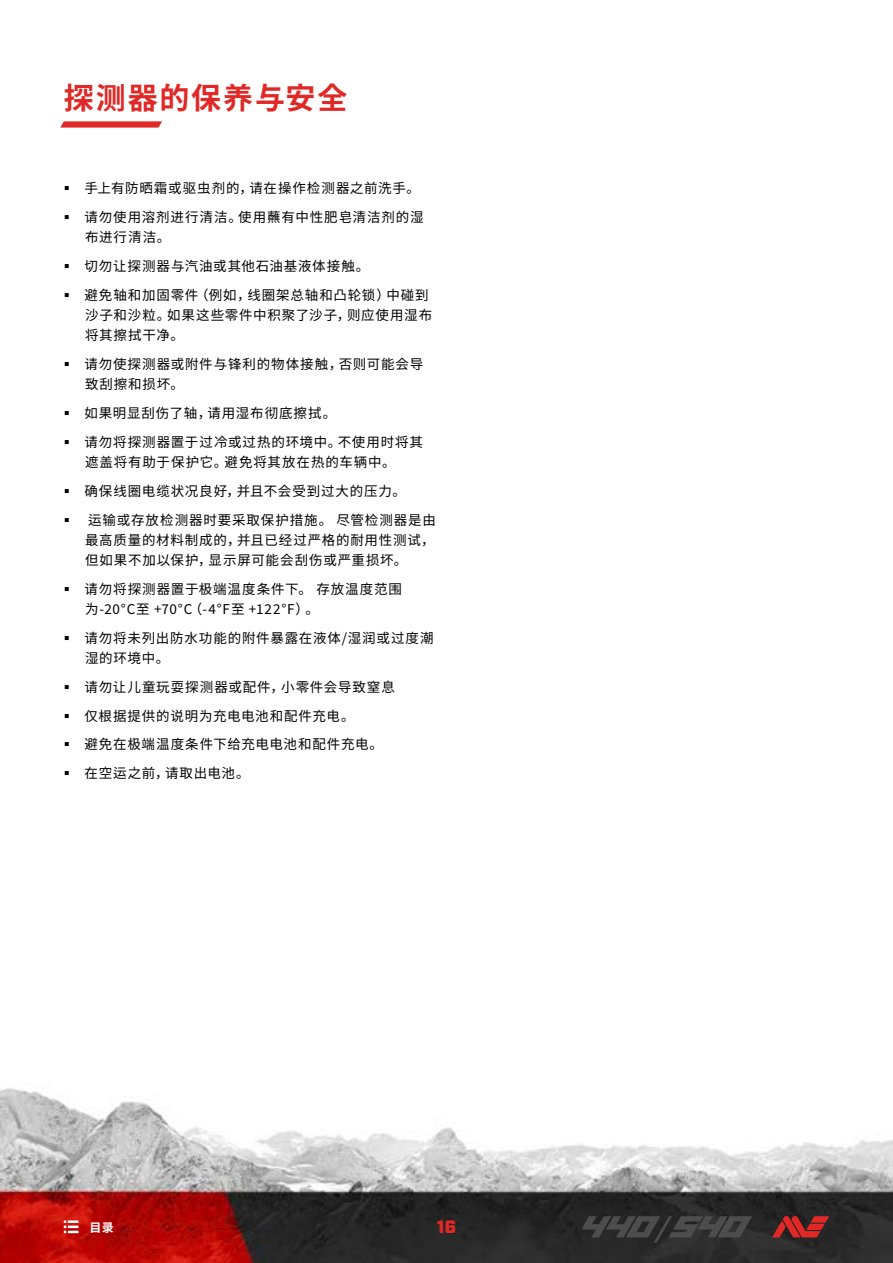
<style>
.page{position:relative;width:893px;height:1263px;background:#fff}
.page>*{position:absolute;margin:0;border:0;box-sizing:border-box;transform-origin:0 0}
.t1{font:700 30px "Source Han Sans";letter-spacing:.06em;color:#e02926}
.t2{font:900 18px "Industry";color:#e02926}
.t3{font:13.5px/28.8px "Source Han Sans";letter-spacing:.06em;color:#000}
.t4{font:700 12px "Source Han Sans";color:#fff}
</style>
<div class="page">
<img style="left:0;top:1088px;width:893px;height:175px">
<svg style="left:64px;top:1220px;width:15px;height:13px"></svg>
<svg style="left:60px;top:121px;width:102px;height:7px"></svg>
<svg style="left:581px;top:1216px;width:171px;height:26px;background:#3a3a3a"></svg>
<svg style="left:772px;top:1216px;width:57px;height:21px"></svg>
<h1 class="t1" style="left:64px;top:81px;width:285px">探测器的保养与安全</h1>
<p class="t3" style="left:84px;top:174px;width:341px">手上有防晒霜或驱虫剂的，请在操作检测器之前洗手。请勿使用溶剂进行清洁。使用蘸有中性肥皂清洁剂的湿</p>
<p class="t3" style="left:84px;top:223px;width:346px">布进行清洁。<br>切勿让探测器与汽油或其他石油基液体接触。<br>避免轴和加固零件（例如，线圈架总轴和凸轮锁）中碰到</p>
<p class="t3" style="left:85px;top:305px;width:349px;line-height:20.2px">沙子和沙粒。如果这些零件中积聚了沙子，则应使用湿布将其擦拭干净。</p>
<p class="t3" style="left:84px;top:354px;width:340px;line-height:20.2px">请勿使探测器或附件与锋利的物体接触，否则可能会导致刮擦和损坏。</p>
<p class="t3" style="left:84px;top:399px;width:340px">如果明显刮伤了轴，请用湿布彻底擦拭。<br>请勿将探测器置于过冷或过热的环境中。不使用时将其</p>
<p class="t3" style="left:84px;top:448px;width:353px">遮盖将有助于保护它。避免将其放在热的车辆中。<br>确保线圈电缆状况良好，并且不会受到过大的压力。<br>运输或存放检测器时要采取保护措施。尽管检测器是由</p>
<p class="t3" style="left:85px;top:530px;width:351px;line-height:20.2px">最高质量的材料制成的，并且已经过严格的耐用性测试，但如果不加以保护，显示屏可能会刮伤或严重损坏。</p>
<p class="t3" style="left:84px;top:579px;width:319px;line-height:20.2px">请勿将探测器置于极端温度条件下。存放温度范围为-20°C至 +70°C（-4°F至 +122°F）。</p>
<p class="t3" style="left:84px;top:628px;width:351px;line-height:20.2px">请勿将未列出防水功能的附件暴露在液体/湿润或过度潮湿的环境中。</p>
<p class="t3" style="left:84px;top:673px;width:312px">请勿让儿童玩耍探测器或配件，小零件会导致窒息仅根据提供的说明为充电电池和配件充电。<br>避免在极端温度条件下给充电电池和配件充电。在空运之前，请取出电池。</p>
<p class="t4" style="left:90px;top:1220px;width:26px">目录</p>
<h2 class="t2" style="left:437px;top:1216px;width:21px">16</h2>
</div>
